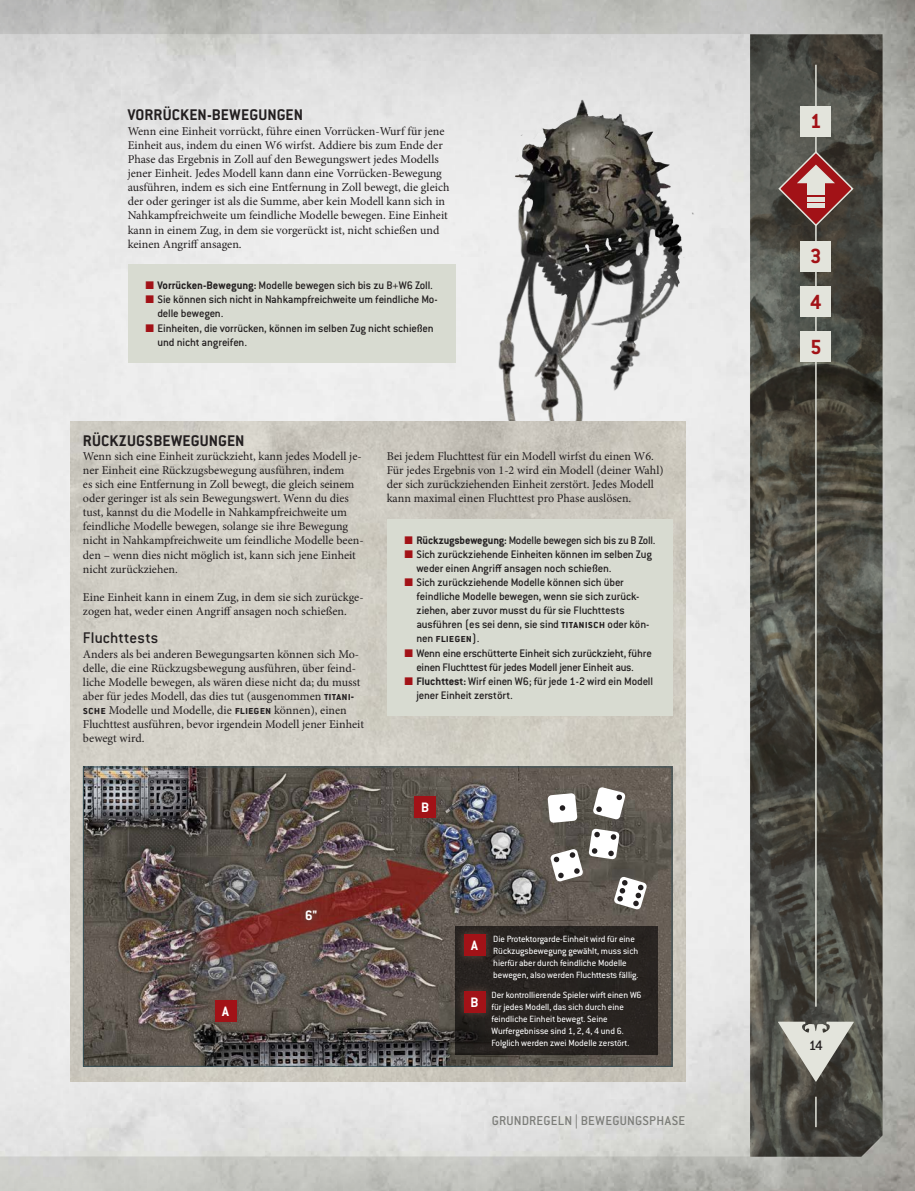
<style>
.page{position:relative;width:915px;height:1191px;background:#fff}
.page>*{position:absolute;margin:0;border:0;box-sizing:border-box;transform-origin:0 0}
.Phase__Number_Small{font:700 22.5px "Conduit ITC Std";color:#a21217}
.R1_5_Rules_Header_5{font:700 16.95px "Conduit ITC Std";letter-spacing:.005em;color:#231f20}
.R1_6_Rules_Header_6{font:500 16.95px "Conduit ITC Std";letter-spacing:.005em;color:#231f20}
.R2_8_Rules_Diagram_C{font:700 15px "Conduit ITC Std";color:#fff}
.t1{font:500 15px "Conduit ITC Std";color:#231f20}
.R1_8_Rules_Tag__core{font:500 14.1px "Conduit ITC Std";letter-spacing:.015em;color:#7b7c78}
.R2_2_Rules_Body_Copy{font:12px/14.1px "Minion Pro";color:#231f20}
.t2{font:500 12px/14.1px "Conduit ITC Std";letter-spacing:-.015em;color:#231f20}
.R2_8_Rules_Diagram_C-2{font:9.9px/12px "Conduit ITC Std";color:#fff}
.s1{font-family:"Arial";font-weight:400;font-size:16.5px;color:#a21217}
.s2{font-weight:700}
.s3{font-family:"Conduit ITC Std";font-weight:700}
</style>
<div class="page">
<img style="left:0;top:0;width:914px;height:1191px">
<img style="left:0;top:34px;width:749px;height:1122px">
<img style="left:749px;top:34px;width:133px;height:1122px">
<img style="left:489px;top:90px;width:214px;height:331px">
<img style="left:70px;top:421px;width:615px;height:660px">
<svg style="left:777px;top:1021px;width:76px;height:60px;background:#93938b"></svg>
<hr style="left:814px;top:65px;width:2px;height:941px;background:#e3e4dc">
<hr style="left:814px;top:1096px;width:2px;height:31px;background:#e3e4dc">
<svg style="left:777px;top:150px;width:77px;height:77px;background:#7c504c"></svg>
<div style="left:800px;top:106px;width:30px;height:30px;background:#e3e4dc"></div>
<div style="left:800px;top:241px;width:30px;height:30px;background:#e3e4dc"></div>
<div style="left:800px;top:286px;width:30px;height:30px;background:#e3e4dc"></div>
<div style="left:800px;top:331px;width:30px;height:30px;background:#e3e4dc"></div>
<img style="left:85px;top:768px;width:585px;height:296px">
<div style="left:83px;top:766px;width:589px;height:300px;border:1px solid #38525a"></div>
<div style="left:128px;top:265px;width:327px;height:98px;background:#d8dbd1"></div>
<div style="left:386px;top:519px;width:286px;height:197px;background:#d8dbd1"></div>
<div style="left:455px;top:926px;width:202px;height:128px;background:#231f20"></div>
<div style="left:454px;top:925px;width:40px;height:40px;background:#5f473d;opacity:.8"></div>
<div style="left:463px;top:934px;width:22px;height:22px;background:#a21217"></div>
<div style="left:454px;top:982px;width:40px;height:40px;background:#5f473d;opacity:.8"></div>
<div style="left:463px;top:991px;width:22px;height:22px;background:#a21217"></div>
<div style="left:296px;top:901px;width:29px;height:28px;background:#7b2923"></div>
<div style="left:205px;top:991px;width:40px;height:40px;background:#5f473d;opacity:.8"></div>
<div style="left:215px;top:1000px;width:21px;height:21px;background:#a21217"></div>
<div style="left:405px;top:787px;width:40px;height:40px;background:#5f473d;opacity:.8"></div>
<div style="left:414px;top:796px;width:21px;height:22px;background:#a21217"></div>
<svg style="left:547px;top:787px;width:100px;height:122px"></svg>
<svg style="left:621px;top:879px;width:6px;height:7px"></svg>
<svg style="left:632px;top:900px;width:7px;height:6px"></svg>
<svg style="left:616px;top:895px;width:7px;height:6px"></svg>
<p class="R1_5_Rules_Header_5" style="left:128px;top:105px;width:177px">VORRÜCKEN-BEWEGUNGEN</p>
<p class="R2_2_Rules_Body_Copy" style="left:128px;top:124px;width:323px">Wenn eine Einheit vorrückt, führe einen Vorrücken-Wurf für jene Einheit aus, indem du einen W6 wirfst. Addiere bis zum Ende der Phase das Ergebnis in Zoll auf den Bewegungswert jedes Modells jener Einheit. Jedes Modell kann dann eine Vorrücken-Bewegung ausführen, indem es sich eine Entfernung in Zoll bewegt, die gleich der oder geringer ist als die Summe, aber kein Modell kann sich in Nahkampfreichweite um feindliche Modelle bewegen. Eine Einheit kann in einem Zug, in dem sie vorgerückt ist, nicht schießen und keinen Angriff ansagen.</p>
<p class="t2" style="left:145px;top:278px;width:289px"><span class="s1">■</span> <span class="s2">Vorrücken-Bewegung:</span> Modelle bewegen sich bis zu B+W6 Zoll.</p>
<p class="t2" style="left:157px;top:292px;width:281px;text-indent:-13px"><span class="s1">■</span> Sie können sich nicht in Nahkampfreichweite um feindliche Mo&shy;delle bewegen.</p>
<p class="t2" style="left:157px;top:320px;width:278px;text-indent:-13px"><span class="s1">■</span> Einheiten, die vorrücken, können im selben Zug nicht schießen und nicht angreifen.</p>
<p class="R1_5_Rules_Header_5" style="left:83px;top:430px;width:163px">RÜCKZUGSBEWEGUNGEN</p>
<p class="R2_2_Rules_Body_Copy" style="left:83px;top:449px;width:282px">Wenn sich eine Einheit zurückzieht, kann jedes Modell je&shy;ner Einheit eine Rückzugsbewegung ausführen, indem<br>es sich eine Entfernung in Zoll bewegt, die gleich seinem oder geringer ist als sein Bewegungswert. Wenn du dies tust, kannst du die Modelle in Nahkampfreichweite um feindliche Modelle bewegen, solange sie ihre Bewegung nicht in Nahkampfreichweite um feindliche Modelle been&shy;den – wenn dies nicht möglich ist, kann sich jene Einheit nicht zurückziehen.</p>
<p class="R2_2_Rules_Body_Copy" style="left:83px;top:590px;width:282px">Eine Einheit kann in einem Zug, in dem sie sich zurückge&shy;zogen hat, weder einen Angriff ansagen noch schießen.</p>
<p class="R1_6_Rules_Header_6" style="left:83px;top:628px;width:77px">Fluchttests</p>
<p class="R2_2_Rules_Body_Copy" style="left:83px;top:647px;width:282px">Anders als bei anderen Bewegungsarten können sich Mo&shy;delle, die eine Rückzugsbewegung ausführen, über feind&shy;liche Modelle bewegen, als wären diese nicht da; du musst aber für jedes Modell, das dies tut (ausgenommen <span class="s3">titani&shy;sche</span> Modelle und Modelle, die <span class="s3">fliegen</span> können), einen Fluchttest ausführen, bevor irgendein Modell jener Einheit bewegt wird.</p>
<p class="R2_2_Rules_Body_Copy" style="left:386px;top:449px;width:278px">Bei jedem Fluchttest für ein Modell wirfst du einen W6.<br>Für jedes Ergebnis von 1-2 wird ein Modell (deiner Wahl) der sich zurückziehenden Einheit zerstört. Jedes Modell kann maximal einen Fluchttest pro Phase auslösen.</p>
<p class="t2" style="left:403px;top:532px;width:253px"><span class="s1">■</span> <span class="s2">Rückzugsbewegung:</span> Modelle bewegen sich bis zu B Zoll.</p>
<p class="t2" style="left:416px;top:546px;width:237px;text-indent:-13px"><span class="s1">■</span> Sich zurückziehende Einheiten können im selben Zug weder einen Angriff ansagen noch schießen.</p>
<p class="t2" style="left:416px;top:575px;width:234px;text-indent:-13px"><span class="s1">■</span> Sich zurückziehende Modelle können sich über feindliche Modelle bewegen, wenn sie sich zurück&shy;ziehen, aber zuvor musst du für sie Fluchttests ausführen (es sei denn, sie sind <span class="s2">titanisch</span> oder kön&shy;nen <span class="s2">fliegen</span>).</p>
<p class="t2" style="left:403px;top:645px;width:250px;text-align:center"><span class="s1">■</span> Wenn eine erschütterte Einheit sich zurückzieht, führe einen Fluchttest für jedes Modell jener Einheit aus.</p>
<p class="t2" style="left:416px;top:673px;width:238px;text-indent:-13px"><span class="s1">■</span> <span class="s2">Fluchttest:</span> Wirf einen W6; für jede 1-2 wird ein Modell jener Einheit zerstört.</p>
<p class="R2_8_Rules_Diagram_C" style="left:421px;top:798px;width:10px">B</p>
<p class="R2_8_Rules_Diagram_C" style="left:222px;top:1002px;width:8px">A</p>
<p class="R2_8_Rules_Diagram_C" style="left:305px;top:906px;width:14px">6"</p>
<p class="R2_8_Rules_Diagram_C" style="left:471px;top:936px;width:8px">A</p>
<p class="R2_8_Rules_Diagram_C-2" style="left:493px;top:932px;width:146px">Die Protektorgarde-Einheit wird für eine Rückzugsbewegung gewählt, muss sich hierfür aber durch feindliche Modelle bewegen, also werden Fluchttests fällig.</p>
<p class="R2_8_Rules_Diagram_C" style="left:470px;top:993px;width:10px">B</p>
<p class="R2_8_Rules_Diagram_C-2" style="left:491px;top:989px;width:151px">Der kontrollierende Spieler wirft einen W6 für jedes Modell, das sich durch eine feindliche Einheit bewegt. Seine Wurfergebnisse sind 1, 2, 4, 4 und 6.<br>Folglich werden zwei Modelle zerstört.</p>
<p class="R1_8_Rules_Tag__core" style="left:491px;top:1112px;width:195px">GRUNDREGELN | BEWEGUNGSPHASE</p>
<p class="Phase__Number_Small" style="left:809px;top:108px;width:13px">1</p>
<p class="Phase__Number_Small" style="left:809px;top:243px;width:13px">3</p>
<p class="Phase__Number_Small" style="left:809px;top:288px;width:13px">4</p>
<p class="Phase__Number_Small" style="left:809px;top:333px;width:13px">5</p>
<p class="t1" style="left:808px;top:1036px;width:15px">14</p>
</div>
